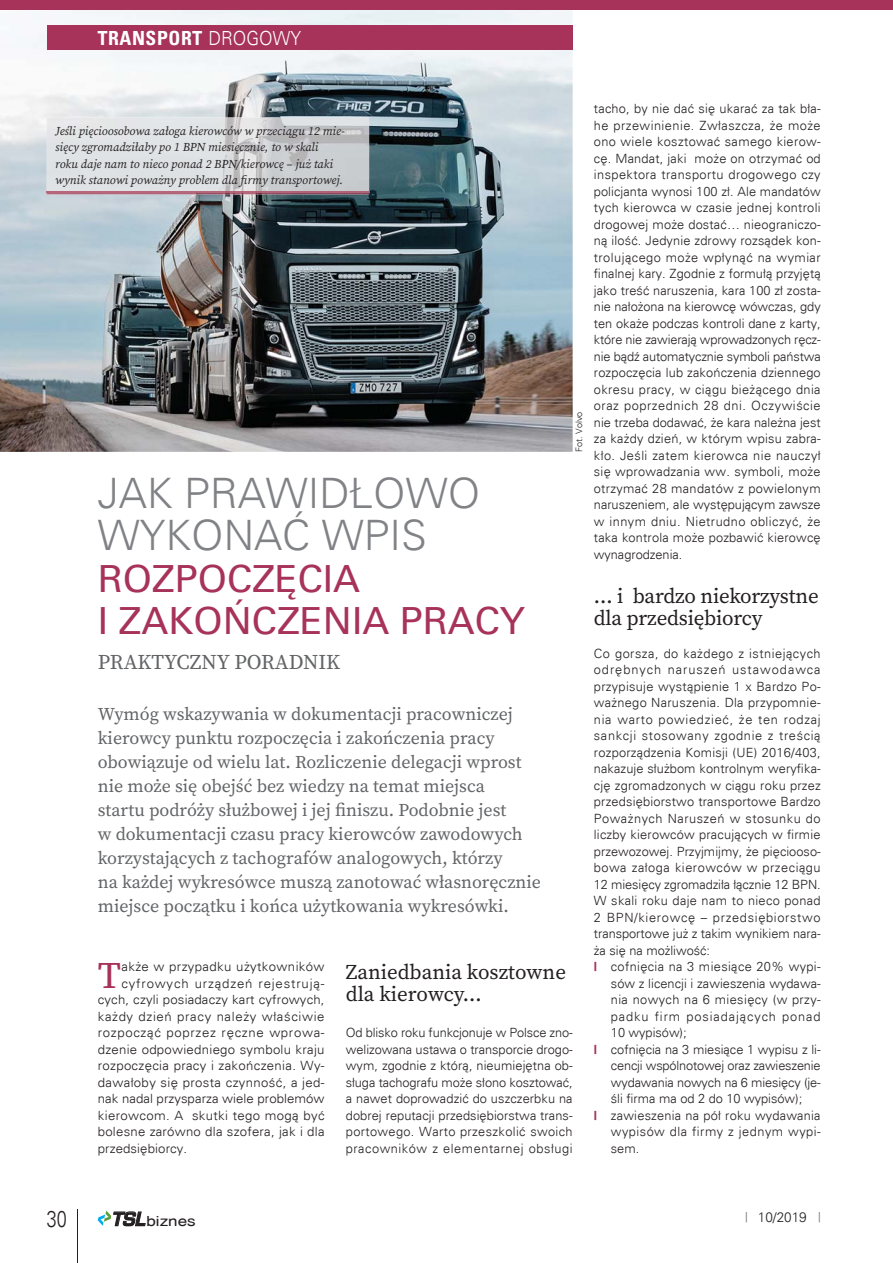
<style>
.page{position:relative;width:893px;height:1263px;background:#fff}
.page>*{position:absolute;margin:0;border:0;box-sizing:border-box;transform-origin:0 0}
.t1{font:300 42px/42.2px "Univers";color:#808285}
.t2{font:37.5px/42px "Univers";color:#a7325a}
.t3{font:37.35px "Source Serif Pro";color:#a7325a}
.t4{font:300 22.5px "Univers";color:#231f20;scale:.8 1}
.t5{font:21px/22.5px "Source Serif Pro";letter-spacing:-.01em;color:#231f20}
.t6{font:21px "Source Serif Pro";color:#636466}
.t7{font:700 condensed 19.5px "Univers";letter-spacing:.03em;color:#fff}
.t8{font:18px/24px "Source Serif Pro";color:#636466}
.t9{font:13.95px "Switzerland";color:#231f20;scale:1.22 1}
.t10{font:300 13.5px "Univers";color:#231f20}
.t11{font:300 12.75px/16.5px "Univers";letter-spacing:.025em;color:#231f20;text-align:justify}
.t12{font:300 12.75px "Univers";letter-spacing:.055em;color:#231f20}
.t13{font:300 12.75px "Univers";color:#231f20}
.t14{font:300 12.75px "Univers";letter-spacing:.005em;color:#231f20}
.t15{font:300 12.75px "Univers";letter-spacing:-.01em;color:#231f20}
.t16{font:300 12.75px "Univers";letter-spacing:-.005em;color:#231f20}
.t17{font:300 12.75px "Univers";letter-spacing:.05em;color:#231f20}
.t18{font:300 12.75px "Univers";letter-spacing:.065em;color:#231f20}
.t19{font:300 12.75px "Univers";letter-spacing:.075em;color:#231f20}
.t20{font:300 12.75px "Univers";letter-spacing:.07em;color:#231f20}
.t21{font:italic 12px/16.5px "Source Serif Pro";color:#231f20}
.t22{font:300 9px "Univers";color:#231f20}
.s1{font-weight:300;font-stretch:normal}
.s2{font-family:"Walter PRO";font-weight:700;color:#a7325a}
.s3{font-family:"Euromode";font-weight:700;font-style:italic;font-size:18.3px}
.s4{font-family:"Walter PRO";font-weight:400;color:#6d6e70}
</style>
<div class="page">
<img style="left:0;top:9px;width:573px;height:443px">
<img style="left:47px;top:118px;width:322px;height:73px">
<img style="left:47px;top:193px;width:322px;height:1px">
<img style="left:47px;top:191px;width:322px;height:2px">
<svg style="left:98px;top:1210px;width:13px;height:16px"></svg>
<hr style="left:77px;top:1209px;width:1px;height:54px;background:#231f20">
<div style="left:47px;top:26px;width:526px;height:24px;background:#a7325a"></div>
<div style="left:0;top:0;width:893px;height:9px;background:#a7325a"></div>
<h3 class="t7" style="left:98px;top:26px;width:205px">TRANSPORT <span class="s1">DROGOWY</span></h3>
<p class="t21" style="left:55px;top:124px;width:291px">Jeśli pięcioosobowa załoga kierowców w przeciągu 12 mie&shy;sięcy zgromadziłaby po 1 BPN miesięcznie, to w skali<br>roku daje nam to nieco ponad 2 BPN/kierowcę – już taki wynik stanowi poważny problem dla firmy transportowej.</p>
<h1 class="t1" style="left:98px;top:472px;width:384px">JAK PRAWIDŁOWO<br>WYKONAĆ WPIS</h1>
<h2 class="t2" style="left:98px;top:558px;width:429px">ROZPOCZĘCIA<br>I ZAKOŃCZENIA PRACY</h2>
<h3 class="t6" style="left:98px;top:652px;width:244px">PRAKTYCZNY PORADNIK</h3>
<p class="t8" style="left:98px;top:703px;width:445px">Wymóg wskazywania w dokumentacji pracowniczej kierowcy punktu rozpoczęcia i zakończenia pracy obowiązuje od wielu lat. Rozliczenie delegacji wprost nie może się obejść bez wiedzy na temat miejsca<br>startu podróży służbowej i jej finiszu. Podobnie jest<br>w dokumentacji czasu pracy kierowców zawodowych korzystających z tachografów analogowych, którzy<br>na każdej wykresówce muszą zanotować własnoręcznie miejsce początku i końca użytkowania wykresówki.</p>
<p class="t22" style="left:573px;top:452px;width:42px;rotate:-90deg">Fot. Volvo</p>
<h3 class="t3" style="left:98px;top:957px;width:25px">T</h3>
<p class="t11" style="left:121px;top:959px;width:205px">akże w przypadku użytkowników</p>
<p class="t18" style="left:121px;top:976px;width:205px">cyfrowych urządzeń rejestrują-</p>
<p class="t11" style="left:98px;top:992px;width:228px">cych, czyli posiadaczy kart cyfrowych,</p>
<p class="t17" style="left:98px;top:1009px;width:228px">każdy dzień pracy należy właściwie</p>
<p class="t12" style="left:98px;top:1025px;width:228px">rozpocząć poprzez ręczne wprowa-</p>
<p class="t11" style="left:98px;top:1041px;width:228px">dzenie odpowiedniego symbolu kraju</p>
<p class="t11" style="left:98px;top:1058px;width:228px">rozpoczęcia pracy i zakończenia. Wy-</p>
<p class="t11" style="left:98px;top:1074px;width:228px">dawałoby się prosta czynność, a jed-</p>
<p class="t14" style="left:98px;top:1091px;width:228px">nak nadal przysparza wiele problemów</p>
<p class="t11" style="left:98px;top:1107px;width:228px">kierowcom. A skutki tego mogą być</p>
<p class="t11" style="left:98px;top:1124px;width:228px">bolesne zarówno dla szofera, jak i dla</p>
<p class="t11" style="left:98px;top:1140px;width:91px">przedsiębiorcy.</p>
<h3 class="t5" style="left:346px;top:961px;width:222px">Zaniedbania kosztowne dla kierowcy…</h3>
<p class="t11" style="left:346px;top:1025px;width:228px">Od blisko roku funkcjonuje w Polsce zno&shy;welizowana ustawa o transporcie drogo&shy;wym, zgodnie z którą, nieumiejętna ob&shy;sługa tachografu może słono kosztować, a nawet doprowadzić do uszczerbku na dobrej reputacji przedsiębiorstwa trans&shy;portowego. Warto przeszkolić swoich pracowników z elementarnej obsługi</p>
<p class="t11" style="left:594px;top:101px;width:228px">tacho, by nie dać się ukarać za tak bła&shy;he przewinienie. Zwłaszcza, że może ono wiele kosztować samego kierow&shy;cę. Mandat, jaki może on otrzymać od inspektora transportu drogowego czy policjanta wynosi 100 zł. Ale mandatów tych kierowca w czasie jednej kontroli drogowej może dostać… nieograniczo&shy;ną ilość. Jedynie zdrowy rozsądek kon&shy;trolującego może wpłynąć na wymiar finalnej kary. Zgodnie z formułą przyjętą jako treść naruszenia, kara 100 zł zosta&shy;nie nałożona na kierowcę wówczas, gdy ten okaże podczas kontroli dane z karty, które nie zawierają wprowadzonych ręcz&shy;nie bądź automatycznie symboli państwa rozpoczęcia lub zakończenia dziennego okresu pracy, w ciągu bieżącego dnia oraz poprzednich 28 dni. Oczywiście nie trzeba dodawać, że kara należna jest za każdy dzień, w którym wpisu zabra&shy;kło. Jeśli zatem kierowca nie nauczył się wprowadzania ww. symboli, może otrzymać 28 mandatów z powielonym naruszeniem, ale występującym zawsze w innym dniu. Nietrudno obliczyć, że taka kontrola może pozbawić kierowcę wynagrodzenia.</p>
<h3 class="t5" style="left:594px;top:585px;width:226px">… i bardzo niekorzystne dla przedsiębiorcy</h3>
<p class="t11" style="left:594px;top:645px;width:228px">Co gorsza, do każdego z istniejących</p>
<p class="t19" style="left:594px;top:662px;width:228px">odrębnych naruszeń ustawodawca</p>
<p class="t11" style="left:594px;top:678px;width:228px">przypisuje wystąpienie 1 x Bardzo Po-</p>
<p class="t11" style="left:594px;top:695px;width:228px">ważnego Naruszenia. Dla przypomnie-</p>
<p class="t12" style="left:594px;top:712px;width:228px">nia warto powiedzieć, że ten rodzaj</p>
<p class="t12" style="left:594px;top:728px;width:228px">sankcji stosowany zgodnie z treścią</p>
<p class="t11" style="left:594px;top:744px;width:228px">rozporządzenia Komisji (UE) 2016/403,</p>
<p class="t11" style="left:594px;top:761px;width:228px">nakazuje służbom kontrolnym weryfika-</p>
<p class="t11" style="left:594px;top:777px;width:228px">cję zgromadzonych w ciągu roku przez</p>
<p class="t11" style="left:594px;top:794px;width:228px">przedsiębiorstwo transportowe Bardzo</p>
<p class="t11" style="left:594px;top:810px;width:228px">Poważnych Naruszeń w stosunku do</p>
<p class="t11" style="left:594px;top:827px;width:228px">liczby kierowców pracujących w firmie</p>
<p class="t14" style="left:594px;top:844px;width:228px">przewozowej. Przyjmijmy, że pięciooso-</p>
<p class="t11" style="left:594px;top:860px;width:228px">bowa załoga kierowców w przeciągu</p>
<p class="t16" style="left:594px;top:877px;width:228px">12 miesięcy zgromadziła łącznie 12 BPN.</p>
<p class="t11" style="left:594px;top:893px;width:228px">W skali roku daje nam to nieco ponad</p>
<p class="t12" style="left:594px;top:910px;width:228px">2 BPN/kierowcę – przedsiębiorstwo</p>
<p class="t13" style="left:594px;top:926px;width:228px">transportowe już z takim wynikiem nara-</p>
<p class="t13" style="left:594px;top:943px;width:118px">ża się na możliwość:</p>
<p class="t11" style="left:594px;top:959px;width:228px"><span class="s2">|</span> cofnięcia na 3 miesiące 20% wypi-</p>
<p class="t14" style="left:611px;top:976px;width:211px">sów z licencji i zawieszenia wydawa-</p>
<p class="t11" style="left:611px;top:992px;width:211px">nia nowych na 6 miesięcy (w przy-</p>
<p class="t20" style="left:611px;top:1009px;width:211px">padku firm posiadających ponad</p>
<p class="t13" style="left:611px;top:1025px;width:77px">10 wypisów);</p>
<p class="t13" style="left:594px;top:1042px;width:228px"><span class="s2">|</span> cofnięcia na 3 miesiące 1 wypisu z li-</p>
<p class="t15" style="left:611px;top:1058px;width:211px">cencji wspólnotowej oraz zawieszenie</p>
<p class="t15" style="left:611px;top:1075px;width:211px">wydawania nowych na 6 miesięcy (je-</p>
<p class="t13" style="left:611px;top:1091px;width:193px">śli firma ma od 2 do 10 wypisów);</p>
<p class="t11" style="left:594px;top:1107px;width:228px"><span class="s2">|</span> zawieszenia na pół roku wydawania</p>
<p class="t11" style="left:611px;top:1124px;width:211px">wypisów dla firmy z jednym wypi-</p>
<p class="t11" style="left:611px;top:1140px;width:30px">sem.</p>
<h3 class="t4" style="left:47px;top:1205px;width:27px">30</h3>
<p class="t9" style="left:111px;top:1212px;width:71px"><span class="s3">TSL</span> biznes</p>
<p class="t10" style="left:745px;top:1208px;width:77px"><span class="s4">|</span> 10/2019 <span class="s4">|</span></p>
</div>
